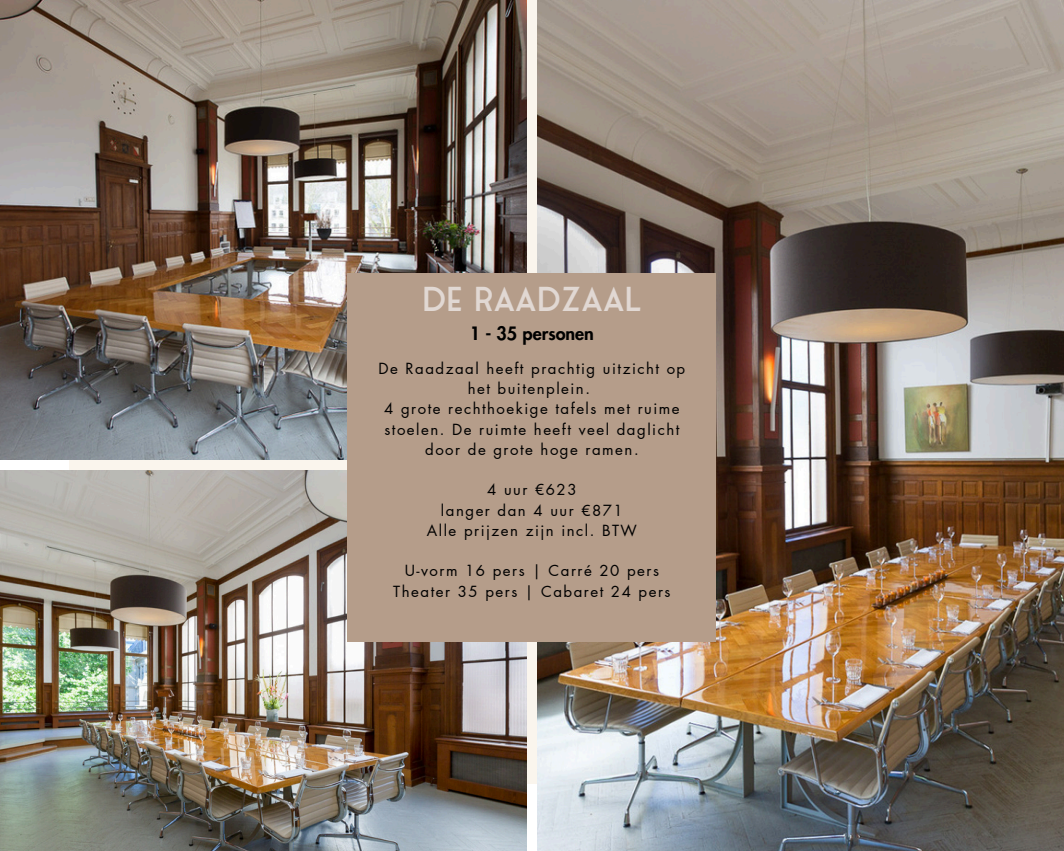
<style>
.page{position:relative;width:1064px;height:851px;background:#fff}
.page>*{position:absolute;margin:0;border:0;box-sizing:border-box;transform-origin:0 0}
.t1{font:33px "Fonseca";color:#e1d8d3}
.t2{font:800 18px "Futura LT Pro";color:#000}
.t3{font:15px/20.2px "Futura LT Pro";letter-spacing:.1em;color:#000;text-align:center}
</style>
<div class="page">
<img style="left:0;top:0;width:526px;height:459px">
<img style="left:0;top:470px;width:526px;height:380px">
<img style="left:537px;top:0;width:526px;height:850px">
<div style="left:348px;top:273px;width:367px;height:368px;background:#b59d8a"></div>
<p class="t1" style="left:422px;top:286px;width:221px">DE RAADZAAL</p>
<p class="t2" style="left:469px;top:324px;width:126px">1 - 35 personen</p>
<p class="t3" style="left:378px;top:359px;width:308px">De Raadzaal heeft prachtig uitzicht op het buitenplein.</p>
<h1 class="t3" style="left:384px;top:399px;width:297px">4 grote rechthoekige tafels met ruime stoelen. De ruimte heeft veel daglicht door de grote hoge ramen.</h1>
<h2 class="t3" style="left:487px;top:480px;width:91px">4 uur €623</h2>
<p class="t3" style="left:441px;top:500px;width:183px">langer dan 4 uur €871</p>
<p class="t3" style="left:426px;top:521px;width:212px">Alle prijzen zijn incl. BTW</p>
<p class="t3" style="left:404px;top:561px;width:256px">U-vorm 16 pers | Carré 20 pers</p>
<p class="t3" style="left:393px;top:581px;width:278px">Theater 35 pers | Cabaret 24 pers</p>
</div>
